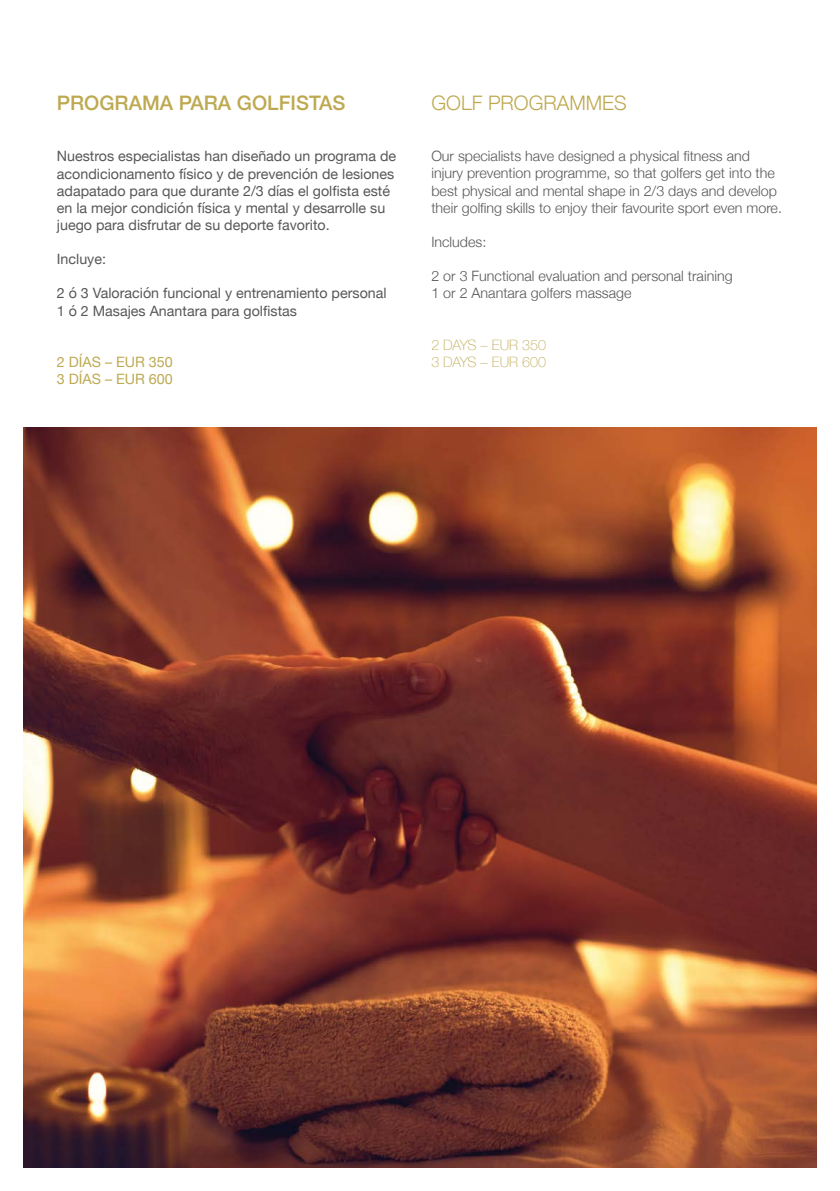
<style>
.page{position:relative;width:840px;height:1191px;background:#fff}
.page>*{position:absolute;margin:0;border:0;box-sizing:border-box;transform-origin:0 0}
.t1{font:500 20px "Helvetica Neue";color:#bea951}
.t2{font:300 20px "Helvetica Neue";color:#bea951}
.t3{font:14.2px/17.2px "Helvetica Neue";color:#575756}
.t4{font:300 14.2px/17.2px "Helvetica Neue";color:#575756}
.t5{font:14.2px/17.2px "Helvetica Neue";color:#bea951}
.t6{font:100 14.2px/17.2px "Helvetica Neue";color:#bea951}
</style>
<div class="page">
<img style="left:23px;top:428px;width:793px;height:739px">
<h1 class="t1" style="left:57px;top:87px;width:290px">PROGRAMA PARA GOLFISTAS</h1>
<p class="t3" style="left:57px;top:149px;width:340px">Nuestros especialistas han diseñado un programa de acondicionamento físico y de prevención de lesiones adapatado para que durante 2/3 días el golfista esté en la mejor condición física y mental y desarrolle su juego para disfrutar de su deporte favorito.</p>
<p class="t3" style="left:57px;top:251px;width:51px">Incluye:</p>
<p class="t3" style="left:57px;top:285px;width:331px">2 ó 3 Valoración funcional y entrenamiento personal<br>1 ó 2 Masajes Anantara para golfistas</p>
<p class="t5" style="left:57px;top:354px;width:117px">2 DÍAS – EUR 350<br>3 DÍAS – EUR 600</p>
<h1 class="t2" style="left:431px;top:87px;width:197px">GOLF PROGRAMMES</h1>
<p class="t4" style="left:431px;top:147px;width:352px">Our specialists have designed a physical fitness and injury prevention programme, so that golfers get into the best physical and mental shape in 2/3 days and develop their golfing skills to enjoy their favourite sport even more.</p>
<p class="t4" style="left:431px;top:232px;width:56px">Includes:</p>
<p class="t4" style="left:431px;top:266px;width:302px">2 or 3 Functional evaluation and personal training<br>1 or 2 Anantara golfers massage</p>
<p class="t6" style="left:431px;top:335px;width:116px">2 DAYS – EUR 350<br>3 DAYS – EUR 600</p>
</div>
